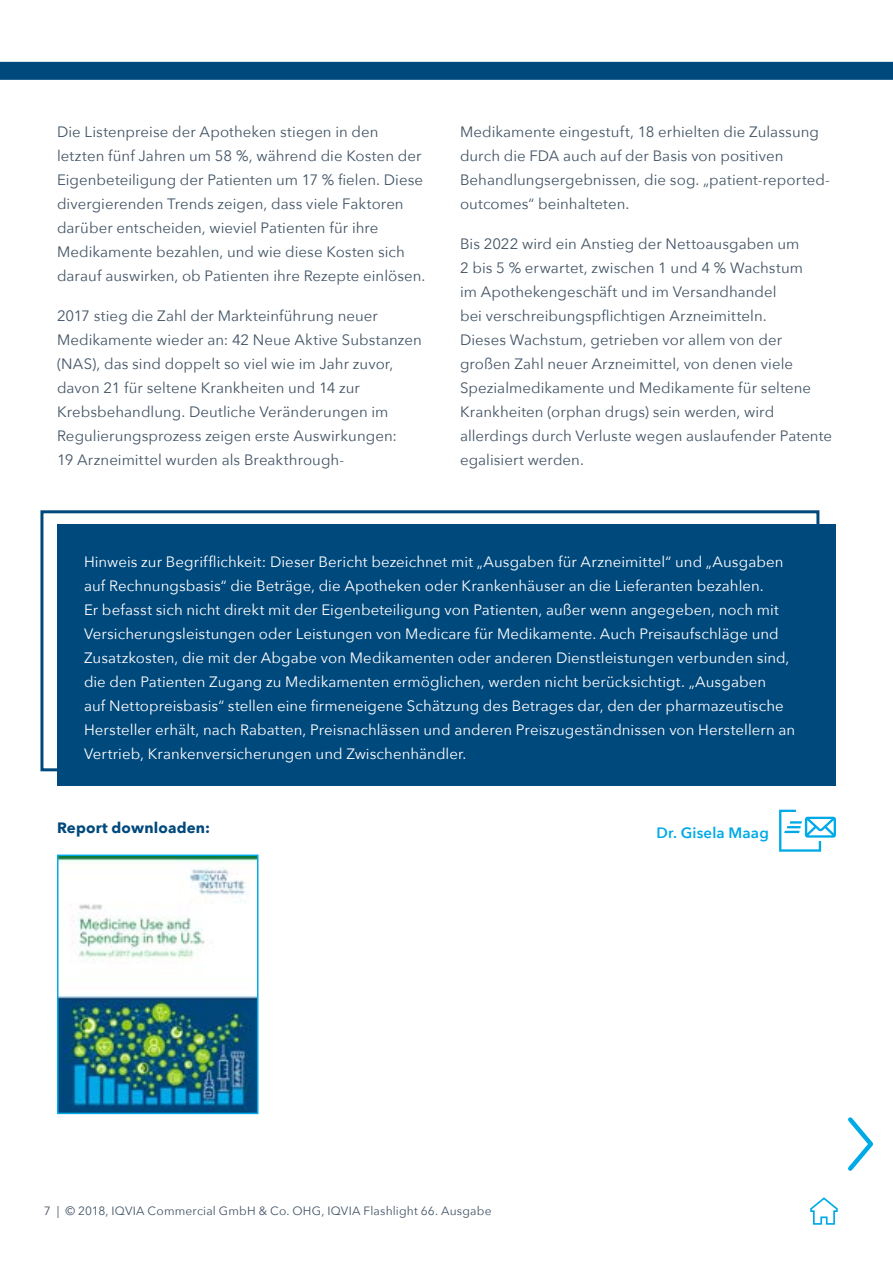
<style>
.page{position:relative;width:893px;height:1263px;background:#fff}
.page>*{position:absolute;margin:0;border:0;box-sizing:border-box;transform-origin:0 0}
.t1{font:15px/24px "Avenir Next";letter-spacing:.005em;color:#435465}
.t2{font:15px/24px "Avenir Next";letter-spacing:.005em;color:#fff}
.t3{font:700 15px "Avenir Next";letter-spacing:.01em;color:#00497c}
.t4{font:600 15px "Avenir Next";letter-spacing:.01em;color:#00aae7}
.t5{font:12px "Avenir Next";letter-spacing:.015em;color:#435465}
</style>
<div class="page">
<svg style="left:810px;top:1197px;width:28px;height:28px"></svg>
<div style="left:0;top:62px;width:893px;height:18px;background:#00497c"></div>
<div style="left:40px;top:510px;width:779px;height:261px;border:3px solid #00497c"></div>
<div style="left:57px;top:524px;width:779px;height:261px;background:#00497c"></div>
<svg style="left:779px;top:810px;width:57px;height:42px"></svg>
<img style="left:60px;top:857px;width:195px;height:254px">
<div style="left:57px;top:854px;width:201px;height:260px;border:2px solid #00aae7"></div>
<svg style="left:848px;top:1117px;width:25px;height:54px"></svg>
<p class="t1" style="left:57px;top:119px;width:370px">Die Listenpreise der Apotheken stiegen in den letzten fünf Jahren um 58 %, während die Kosten der Eigenbeteiligung der Patienten um 17 % fielen. Diese divergierenden Trends zeigen, dass viele Faktoren darüber entscheiden, wieviel Patienten für ihre Medikamente bezahlen, und wie diese Kosten sich darauf auswirken, ob Patienten ihre Rezepte einlösen.</p>
<p class="t1" style="left:57px;top:303px;width:366px">2017 stieg die Zahl der Markteinführung neuer Medikamente wieder an: 42 Neue Aktive Substanzen (NAS), das sind doppelt so viel wie im Jahr zuvor, davon 21 für seltene Krankheiten und 14 zur Krebsbehandlung. Deutliche Veränderungen im Regulierungsprozess zeigen erste Auswirkungen:<br>19 Arzneimittel wurden als Breakthrough-</p>
<p class="t1" style="left:460px;top:119px;width:372px">Medikamente eingestuft, 18 erhielten die Zulassung durch die FDA auch auf der Basis von positiven Behandlungsergebnissen, die sog. „patient-reported&shy;outcomes“ beinhalteten.</p>
<p class="t1" style="left:460px;top:231px;width:374px">Bis 2022 wird ein Anstieg der Nettoausgaben um<br>2 bis 5 % erwartet, zwischen 1 und 4 % Wachstum<br>im Apothekengeschäft und im Versandhandel<br>bei verschreibungspflichtigen Arzneimitteln.<br>Dieses Wachstum, getrieben vor allem von der großen Zahl neuer Arzneimittel, von denen viele Spezialmedikamente und Medikamente für seltene Krankheiten (orphan drugs) sein werden, wird allerdings durch Verluste wegen auslaufender Patente egalisiert werden.</p>
<p class="t2" style="left:84px;top:549px;width:713px">Hinweis zur Begrifflichkeit: Dieser Bericht bezeichnet mit „Ausgaben für Arzneimittel“ und „Ausgaben auf Rechnungsbasis“ die Beträge, die Apotheken oder Krankenhäuser an die Lieferanten bezahlen.<br>Er befasst sich nicht direkt mit der Eigenbeteiligung von Patienten, außer wenn angegeben, noch mit Versicherungsleistungen oder Leistungen von Medicare für Medikamente. Auch Preisaufschläge und Zusatzkosten, die mit der Abgabe von Medikamenten oder anderen Dienstleistungen verbunden sind, die den Patienten Zugang zu Medikamenten ermöglichen, werden nicht berücksichtigt. „Ausgaben<br>auf Nettopreisbasis“ stellen eine firmeneigene Schätzung des Betrages dar, den der pharmazeutische Hersteller erhält, nach Rabatten, Preisnachlässen und anderen Preiszugeständnissen von Herstellern an Vertrieb, Krankenversicherungen und Zwischenhändler.</p>
<p class="t3" style="left:57px;top:814px;width:154px">Report downloaden:</p>
<p class="t5" style="left:44px;top:1201px;width:449px">7 | © 2018, IQVIA Commercial GmbH &amp; Co. OHG, IQVIA Flashlight 66. Ausgabe</p>
<p class="t4" style="left:656px;top:820px;width:114px">Dr. Gisela Maag</p>
</div>
